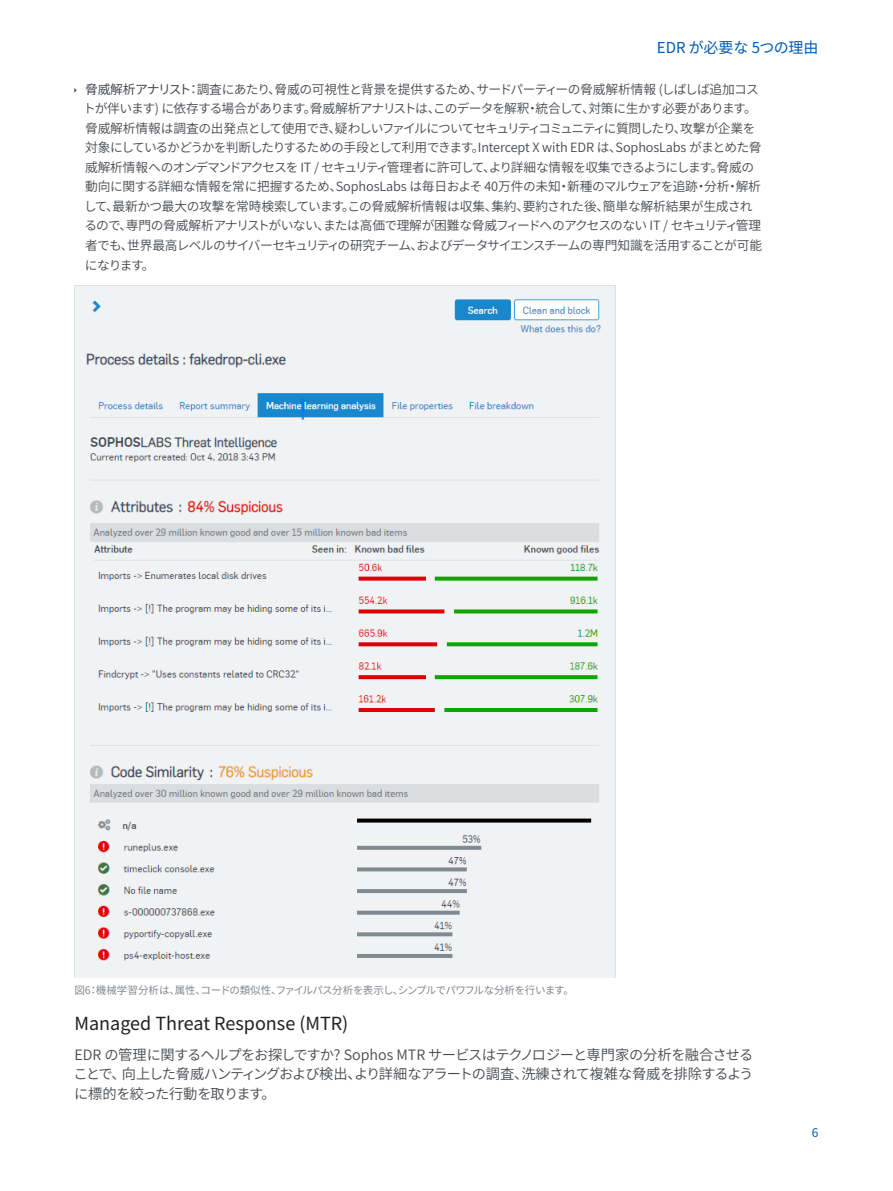
<style>
.page{position:relative;width:893px;height:1191px;background:#fff}
.page>*{position:absolute;margin:0;border:0;box-sizing:border-box;transform-origin:0 0}
.Subheading_2{font:18px "Noto Sans CJ Kjp";color:#231f20}
.t1{font:15px "Noto Sans CJ Kjp";color:#005bb5}
.Body_Copy{font:600 14.25px/19.5px "Noto Sans CJ Kjp";letter-spacing:-.055em;color:#464a4f;text-align:justify}
.t2{font:600 12.75px/19.5px "Noto Sans CJ Kjp";letter-spacing:-.045em;color:#464a4f}
.t3{font:12px "Noto Sans CJ Kjp";color:#005bb5}
.Sales_Address{font:10.5px "Noto Sans CJ Kjp";letter-spacing:-.045em;color:#83888e}
.s1{font-weight:400}
</style>
<div class="page">
<img style="left:74px;top:285px;width:541px;height:692px">
<p class="t1" style="left:657px;top:39px;width:163px">EDR が必要な 5つの理由</p>
<p class="t2" style="left:83px;top:80px;width:680px"><span class="s1">脅威解析アナリスト</span>：調査にあたり、脅威の可視性と背景を提供するため、サードパーティーの脅威解析情報 (しばしば追加コストが伴います) に依存する場合があります。脅威解析アナリストは、このデータを解釈・統合して、対策に生かす必要があります。脅威解析情報は調査の出発点として使用でき、疑わしいファイルについてセキュリティコミュニティに質問したり、攻撃が企業を対象にしているかどうかを判断したりするための手段として利用できます。Intercept X with EDR は、SophosLabs がまとめた脅威解析情報へのオンデマンドアクセスを IT / セキュリティ管理者に許可して、より詳細な情報を収集できるようにします。脅威の動向に関する詳細な情報を常に把握するため、SophosLabs は毎日およそ 40万件の未知・新種のマルウェアを追跡・分析・解析して、最新かつ最大の攻撃を常時検索しています。この脅威解析情報は収集、集約、要約された後、簡単な解析結果が生成されるので、専門の脅威解析アナリストがいない、または高価で理解が困難な脅威フィードへのアクセスのない IT / セキュリティ管理者でも、世界最高レベルのサイバーセキュリティの研究チーム、およびデータサイエンスチームの専門知識を活用することが可能になります。</p>
<p class="Sales_Address" style="left:74px;top:984px;width:501px">図6：機械学習分析は、属性、コードの類似性、ファイルパス分析を表示し、シンプルでパワフルな分析を行います。</p>
<p class="Subheading_2" style="left:74px;top:1013px;width:275px">Managed Threat Response (MTR)</p>
<p class="Body_Copy" style="left:73px;top:1044px;width:681px">EDR の管理に関するヘルプをお探しですか? Sophos MTR サービスはテクノロジーと専門家の分析を融合させることで、向上した脅威ハンティングおよび検出、より詳細なアラートの調査、洗練されて複雑な脅威を排除するように標的を絞った行動を取ります。</p>
<p class="t3" style="left:812px;top:1125px;width:8px">6</p>
</div>
